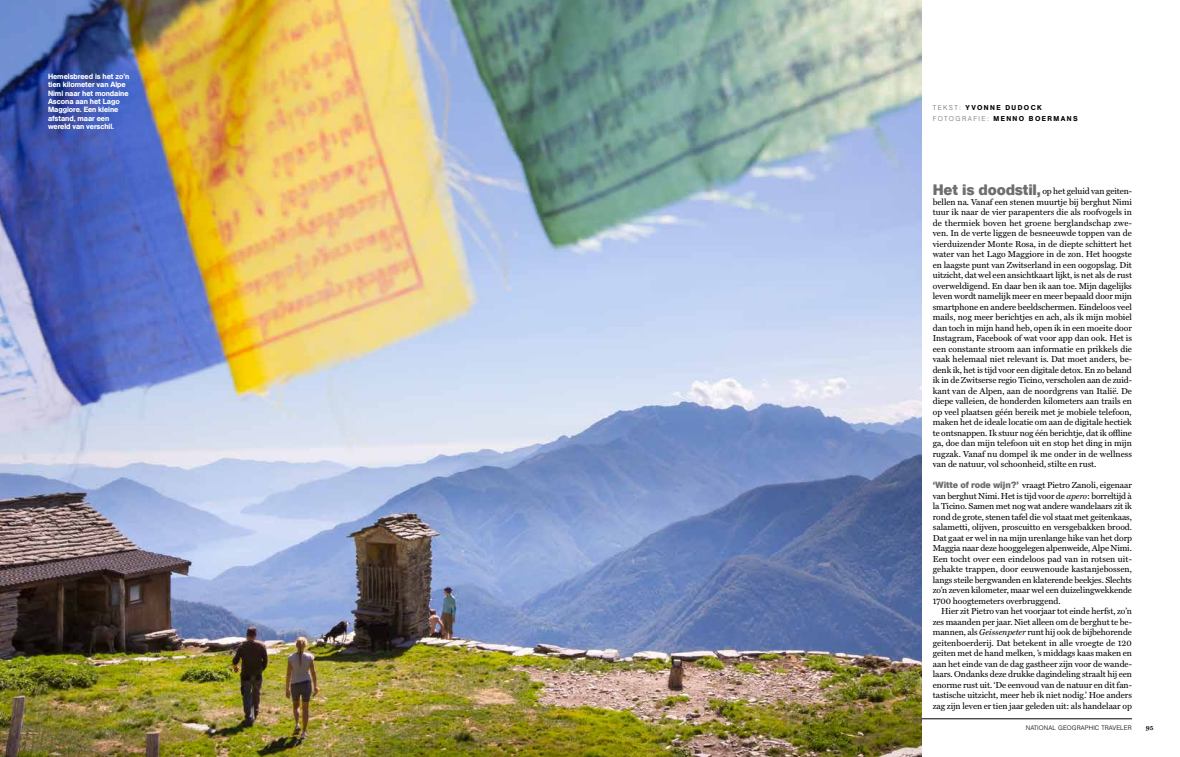
<style>
.page{position:relative;width:1180px;height:757px;background:#fff}
.page>*{position:absolute;margin:0;border:0;box-sizing:border-box;transform-origin:0 0}
.t1{font:700 15px "AG Book Pro";letter-spacing:-.01em;color:#6e6e6e}
.t2{font:8.7px/10.5px "Miller Text";letter-spacing:-.005em;color:#000;text-align:justify}
.t3{font:500 7.5px/8.4px "AG Book Pro";letter-spacing:-.005em;color:#fff}
.t4{font:500 7px/10.5px "AG Book Pro";letter-spacing:.205em;color:#000}
.t5{font:300 6.5px "AG Book Pro";letter-spacing:.02em;color:#000}
.t6{font:700 6.5px "Miller Text";color:#000}
.s1{font-weight:300;color:#6e6e6e}
.s2{font-family:"AG Book Pro";font-weight:700;font-size:9px;color:#6e6e6e}
.s3{font-style:italic}
</style>
<div class="page">
<hr style="left:638px;top:718px;width:493px;height:1px;background:#000">
<img style="left:0;top:0;width:921px;height:757px">
<p class="t3" style="left:48px;top:72px;width:83px">Hemelsbreed is het zo’n tien kilometer van Alpe<br>Nimi naar het mondaine<br>Ascona aan het Lago<br>Maggiore. Een kleine afstand, maar een wereld van verschil.</p>
<p class="t4" style="left:932px;top:102px;width:146px"><span class="s1">TEKST:</span> YVONNE DUDOCK<br><span class="s1">FOTOGRAFIE:</span> MENNO BOERMANS</p>
<h1 class="t1" style="left:932px;top:180px;width:110px">Het is doodstil,</h1>
<p class="t2" style="left:932px;top:186px;width:201px;text-indent:110px">op het geluid van geiten&shy;bellen na. Vanaf een stenen muurtje bij berghut Nimi tuur ik naar de vier parapenters die als roofvogels in de thermiek boven het groene berglandschap zwe&shy;ven. In de verte liggen de besneeuwde toppen van de vierduizender Monte Rosa, in de diepte schittert het water van het Lago Maggiore in de zon. Het hoogste en laagste punt van Zwitserland in een oogopslag. Dit uitzicht, dat wel een ansichtkaart lijkt, is net als de rust overweldigend. En daar ben ik aan toe. Mijn dagelijks leven wordt namelijk meer en meer bepaald door mijn smartphone en andere beeldschermen. Eindeloos veel mails, nog meer berichtjes en ach, als ik mijn mobiel dan toch in mijn hand heb, open ik in een moeite door Instagram, Facebook of wat voor app dan ook. Het is een constante stroom aan informatie en prikkels die vaak helemaal niet relevant is. Dat moet anders, be&shy;denk ik, het is tijd voor een digitale detox. En zo beland ik in de Zwitserse regio Ticino, verscholen aan de zuid&shy;kant van de Alpen, aan de noordgrens van Italië. De diepe valleien, de honderden kilometers aan trails en op veel plaatsen géén bereik met je mobiele telefoon, maken het de ideale locatie om aan de digitale hectiek te ontsnappen. Ik stuur nog één berichtje, dat ik offline ga, doe dan mijn telefoon uit en stop het ding in mijn rugzak. Vanaf nu dompel ik me onder in de wellness van de natuur, vol schoonheid, stilte en rust.</p>
<p class="t2" style="left:932px;top:480px;width:201px"><span class="s2">‘Witte of rode wijn?’</span> vraagt Pietro Zanoli, eigenaar van berghut Nimi. Het is tijd voor de <span class="s3">apero</span>: borreltijd à la Ticino. Samen met nog wat andere wandelaars zit ik rond de grote, stenen tafel die vol staat met geitenkaas, salametti, olijven, proscuitto en versgebakken brood.<br>Dat gaat er wel in na mijn urenlange hike van het dorp Maggia naar deze hooggelegen alpenweide, Alpe Nimi.<br>Een tocht over een eindeloos pad van in rotsen uit&shy;gehakte trappen, door eeuwenoude kastanjebossen, langs steile bergwanden en klaterende beekjes. Slechts zo’n zeven kilometer, maar wel een duizelingwekkende 1700 hoogtemeters overbruggend.</p>
<p class="t2" style="left:932px;top:606px;width:201px;text-indent:8px">Hier zit Pietro van het voorjaar tot einde herfst, zo’n zes maanden per jaar. Niet alleen om de berghut te be&shy;mannen, als <span class="s3">Geissenpeter</span> runt hij ook de bijbehorende geitenboerderij. Dat betekent in alle vroegte de 120 geiten met de hand melken, ’s middags kaas maken en aan het einde van de dag gastheer zijn voor de wande&shy;laars. Ondanks deze drukke dagindeling straalt hij een enorme rust uit. ‘De eenvoud van de natuur en dit fan&shy;tastische uitzicht, meer heb ik niet nodig.’ Hoe anders zag zijn leven er tien jaar geleden uit: als handelaar op</p>
<p class="t5" style="left:1025px;top:723px;width:108px">NATIONAL GEOGRAPHIC TRAVELER</p>
<p class="t6" style="left:1145px;top:724px;width:9px">95</p>
</div>
